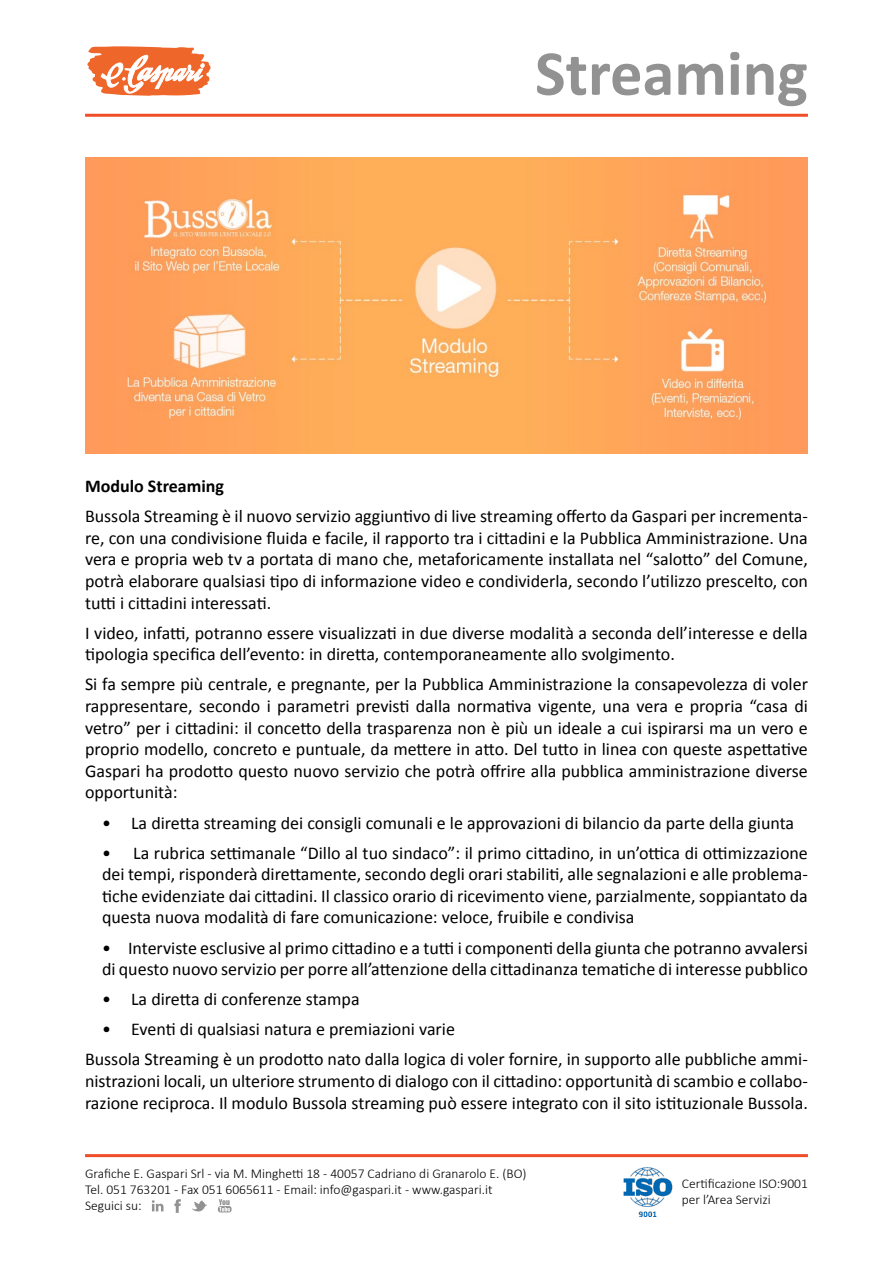
<style>
.page{position:relative;width:893px;height:1263px;background:#fff}
.page>*{position:absolute;margin:0;border:0;box-sizing:border-box;transform-origin:0 0}
.t1{font:700 64.5px "Calibri";color:#929292}
.t2{font:18px/21.6px "Calibri";color:#000}
.t3{font:700 18px "Calibri";color:#000}
.t4{font:300 13.5px/16.2px "Calibri";color:#000}
</style>
<div class="page">
<svg style="left:87px;top:46px;width:123px;height:50px"></svg>
<hr style="left:85px;top:1154px;width:723px;height:3px;background:#f04e29">
<hr style="left:85px;top:114px;width:723px;height:3px;background:#f04e29">
<svg style="left:218px;top:1199px;width:14px;height:13px"></svg>
<svg style="left:192px;top:1200px;width:15px;height:12px"></svg>
<svg style="left:174px;top:1199px;width:7px;height:14px"></svg>
<svg style="left:152px;top:1200px;width:11px;height:11px"></svg>
<img style="left:623px;top:1167px;width:50px;height:50px">
<img style="left:85px;top:157px;width:723px;height:296px">
<h1 class="t1" style="left:535px;top:32px;width:274px">Streaming</h1>
<p class="t3" style="left:85px;top:475px;width:141px">Modulo Streaming</p>
<p class="t2" style="left:85px;top:505px;width:724px;text-align:justify">Bussola Streaming è il nuovo servizio aggiuntivo di live streaming offerto da Gaspari per incrementa&shy;re, con una condivisione fluida e facile, il rapporto tra i cittadini e la Pubblica Amministrazione. Una vera e propria web tv a portata di mano che, metaforicamente installata nel “salotto” del Comune, potrà elaborare qualsiasi tipo di informazione video e condividerla, secondo l’utilizzo prescelto, con tutti i cittadini interessati.</p>
<p class="t2" style="left:85px;top:622px;width:724px">I video, infatti, potranno essere visualizzati in due diverse modalità a seconda dell’interesse e della tipologia specifica dell’evento: in diretta, contemporaneamente allo svolgimento.</p>
<p class="t2" style="left:85px;top:674px;width:724px;text-align:justify">Si fa sempre più centrale, e pregnante, per la Pubblica Amministrazione la consapevolezza di voler rappresentare, secondo i parametri previsti dalla normativa vigente, una vera e propria “casa di vetro” per i cittadini: il concetto della trasparenza non è più un ideale a cui ispirarsi ma un vero e proprio modello, concreto e puntuale, da mettere in atto. Del tutto in linea con queste aspettative Gaspari ha prodotto questo nuovo servizio che potrà offrire alla pubblica amministrazione diverse opportunità:</p>
<p class="t2" style="left:102px;top:812px;width:694px">• La diretta streaming dei consigli comunali e le approvazioni di bilancio da parte della giunta</p>
<p class="t2" style="left:102px;top:842px;width:707px;text-align:justify">• La rubrica settimanale “Dillo al tuo sindaco”: il primo cittadino, in un’ottica di ottimizzazione dei tempi, risponderà direttamente, secondo degli orari stabiliti, alle segnalazioni e alle problema&shy;tiche evidenziate dai cittadini. Il classico orario di ricevimento viene, parzialmente, soppiantato da questa nuova modalità di fare comunicazione: veloce, fruibile e condivisa</p>
<p class="t2" style="left:102px;top:937px;width:707px">• Interviste esclusive al primo cittadino e a tutti i componenti della giunta che potranno avvalersi di questo nuovo servizio per porre all’attenzione della cittadinanza tematiche di interesse pubblico</p>
<p class="t2" style="left:102px;top:988px;width:259px">• La diretta di conferenze stampa</p>
<p class="t2" style="left:85px;top:1014px;width:724px;line-height:30.2px;text-indent:17px">• Eventi di qualsiasi natura e premiazioni varie<br>Bussola Streaming è un prodotto nato dalla logica di voler fornire, in supporto alle pubbliche ammi-</p>
<p class="t2" style="left:85px;top:1070px;width:724px">nistrazioni locali, un ulteriore strumento di dialogo con il cittadino: opportunità di scambio e collabo&shy;razione reciproca. Il modulo Bussola streaming può essere integrato con il sito istituzionale Bussola.</p>
<p class="t4" style="left:85px;top:1164px;width:443px">Grafiche E. Gaspari Srl - via M. Minghetti 18 - 40057 Cadriano di Granarolo E. (BO)<br>Tel. 051 763201 - Fax 051 6065611 - Email: info@gaspari.it - www.gaspari.it<br>Seguici su:</p>
<p class="t4" style="left:682px;top:1175px;width:128px">Certificazione ISO:9001 per l’Area Servizi</p>
</div>
